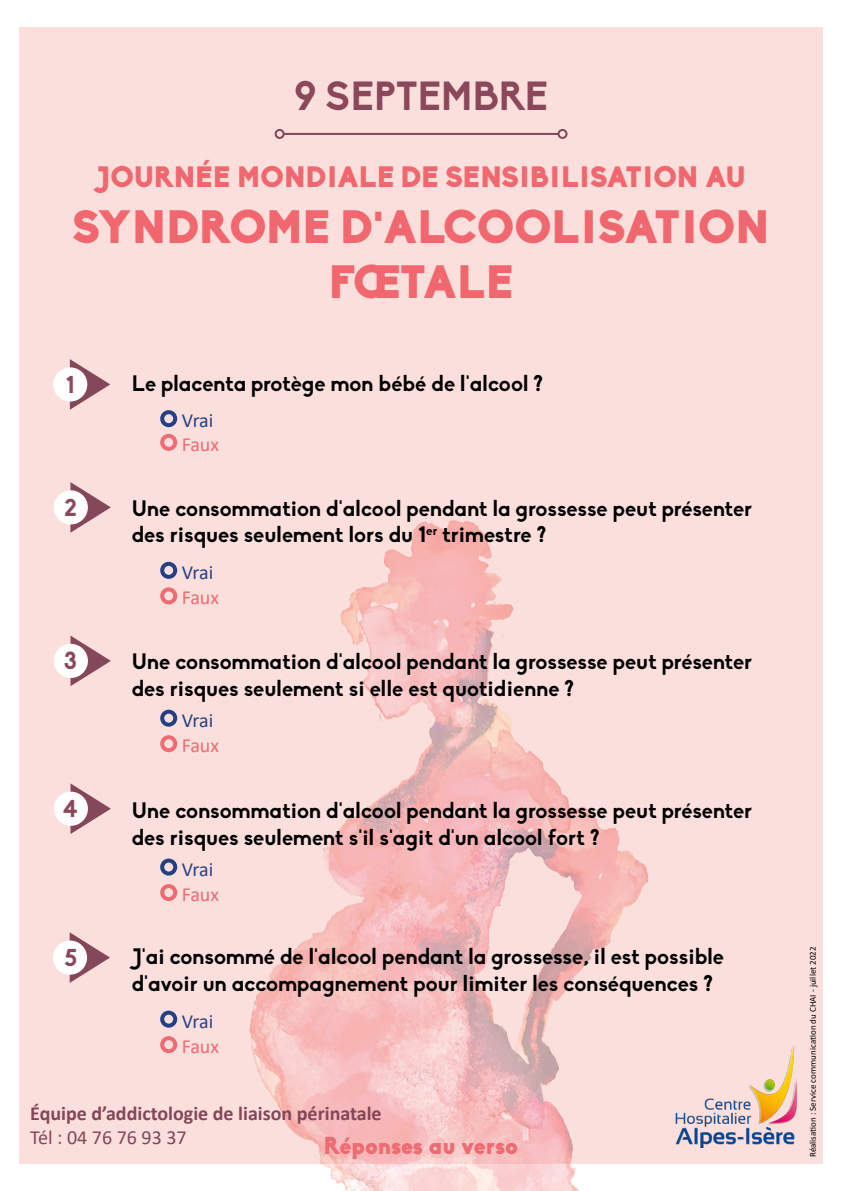
<style>
.page{position:relative;width:845px;height:1191px;background:#fff}
.page>*{position:absolute;margin:0;border:0;box-sizing:border-box;transform-origin:0 0}
.t1{font:900 46px/55.2px "Biko";color:#f1676f;text-align:center}
.t2{font:700 40px "Biko";color:#8b485a}
.t3{font:900 29px "Biko";color:#f1676f}
.t4{font:900 24px "Biko";color:#ef6b72}
.t5{font:700 24px "Biko";color:#8b485a}
.t6{font:700 22px/26.4px "Biko";color:#000}
.t7{font:700 20px/24px "Calibri";color:#834659}
.t8{font:20px/25.6px "Calibri";letter-spacing:-.01em;color:#244085}
.t9{font:9px "Calibri";color:#000}
.s1{color:#ef6b72}
.s2{font-weight:400}
</style>
<div class="page">
<div style="left:20px;top:27px;width:802px;height:1136px;background:#fbdfdc"></div>
<img style="left:170px;top:517px;width:502px;height:674px">
<img style="left:675px;top:1046px;width:123px;height:102px">
<hr style="left:284px;top:133px;width:274px;height:2px;background:#834659">
<div style="left:275px;top:129px;width:10px;height:10px;border:2px solid #834659;border-radius:50%"></div>
<div style="left:557px;top:129px;width:10px;height:10px;border:2px solid #834659;border-radius:50%"></div>
<div style="left:160px;top:410px;width:17px;height:17px;border:4px solid #244085;border-radius:50%"></div>
<div style="left:160px;top:434px;width:17px;height:17px;border:4px solid #f16b72;border-radius:50%"></div>
<svg style="left:70px;top:359px;width:40px;height:51px"></svg>
<div style="left:53px;top:367px;width:34px;height:34px;background:#fff;border-radius:50%"></div>
<div style="left:160px;top:562px;width:17px;height:17px;border:4px solid #244085;border-radius:50%"></div>
<div style="left:160px;top:587px;width:17px;height:17px;border:4px solid #ef6b72;border-radius:50%"></div>
<svg style="left:70px;top:482px;width:41px;height:51px"></svg>
<div style="left:54px;top:490px;width:34px;height:34px;background:#fff;border-radius:50%"></div>
<div style="left:160px;top:709px;width:17px;height:17px;border:4px solid #244085;border-radius:50%"></div>
<div style="left:160px;top:735px;width:17px;height:17px;border:4px solid #ef6b72;border-radius:50%"></div>
<svg style="left:70px;top:635px;width:41px;height:51px"></svg>
<div style="left:54px;top:644px;width:34px;height:34px;background:#fff;border-radius:50%"></div>
<div style="left:160px;top:858px;width:17px;height:17px;border:4px solid #244085;border-radius:50%"></div>
<div style="left:160px;top:884px;width:17px;height:17px;border:4px solid #ef6b72;border-radius:50%"></div>
<svg style="left:70px;top:783px;width:41px;height:51px"></svg>
<div style="left:54px;top:791px;width:34px;height:35px;background:#fff;border-radius:50%"></div>
<div style="left:160px;top:1010px;width:17px;height:17px;border:4px solid #244085;border-radius:50%"></div>
<div style="left:160px;top:1036px;width:17px;height:17px;border:4px solid #ef6b72;border-radius:50%"></div>
<svg style="left:70px;top:932px;width:40px;height:51px"></svg>
<div style="left:53px;top:940px;width:34px;height:34px;background:#fff;border-radius:50%"></div>
<p class="t2" style="left:294px;top:72px;width:255px">9 SEPTEMBRE</p>
<p class="t3" style="left:96px;top:159px;width:651px">JOURNÉE MONDIALE DE SENSIBILISATION AU</p>
<p class="t1" style="left:72px;top:199px;width:699px">SYNDROME D'ALCOOLISATION<br>FŒTALE</p>
<p class="t5" style="left:66px;top:370px;width:10px">1</p>
<p class="t6" style="left:132px;top:370px;width:413px">Le placenta protège mon bébé de l'alcool ?</p>
<p class="t8" style="left:182px;top:408px;width:39px;line-height:23.6px">Vrai<br><span class="s1">Faux</span></p>
<p class="t5" style="left:64px;top:493px;width:14px">2</p>
<p class="t6" style="left:132px;top:495px;width:621px">Une consommation d'alcool pendant la grossesse peut présenter des risques seulement lors du 1<sup>er</sup> trimestre ?</p>
<p class="t8" style="left:182px;top:559px;width:39px">Vrai<br><span class="s1">Faux</span></p>
<p class="t5" style="left:64px;top:646px;width:14px">3</p>
<p class="t6" style="left:132px;top:648px;width:621px">Une consommation d'alcool pendant la grossesse peut présenter des risques seulement si elle est quotidienne ?</p>
<p class="t8" style="left:182px;top:706px;width:39px">Vrai<br><span class="s1">Faux</span></p>
<p class="t5" style="left:63px;top:794px;width:16px">4</p>
<p class="t6" style="left:132px;top:797px;width:621px">Une consommation d'alcool pendant la grossesse peut présenter des risques seulement s'il s'agit d'un alcool fort ?</p>
<p class="t8" style="left:182px;top:855px;width:39px">Vrai<br><span class="s1">Faux</span></p>
<p class="t5" style="left:64px;top:943px;width:14px">5</p>
<p class="t6" style="left:132px;top:943px;width:594px">J'ai consommé de l'alcool pendant la grossesse, il est possible d'avoir un accompagnement pour limiter les conséquences ?</p>
<p class="t8" style="left:182px;top:1007px;width:39px">Vrai<br><span class="s1">Faux</span></p>
<p class="t7" style="left:30px;top:1100px;width:353px">Équipe d’addictologie de liaison périnatale<br><span class="s2">Tél : 04 76 76 93 37</span></p>
<p class="t4" style="left:324px;top:1131px;width:196px">Réponses au verso</p>
<p class="t9" style="left:806px;top:1157px;width:212px;rotate:-90deg">Réalisation : Service communication du CHAI - juillet 2022</p>
</div>
